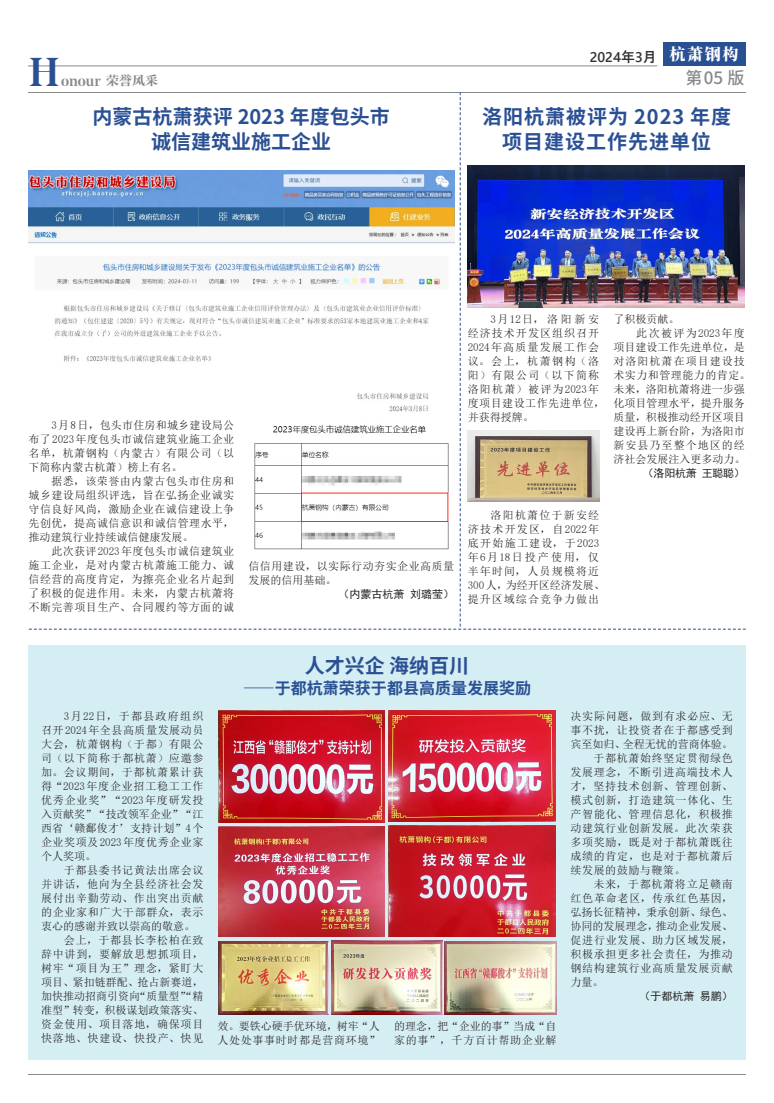
<style>
.page{position:relative;width:774px;height:1103px;background:#fff}
.page>*{position:absolute;margin:0;border:0;box-sizing:border-box;transform-origin:0 0}
.t1{font:500 40px "Noe Display";color:#2a5094}
.正文标题{font:700 20px "Source Han Sans CN";color:#2a5094}
.正文标题-2{font:700 20px "Source Han Sans CN";letter-spacing:.05em;color:#2a5094}
.t2{font:500 17px "Noto Sans CJK";color:#88898d}
.正文标题-3{font:700 16px "Source Han Sans CN";color:#2a5094}
.t3{font:800 16px "Source Han Serif CN";color:#fff}
.t4{font:500 15px "Noe Display";color:#88898d}
.t5{font:600 14px "Yu Gothic UI";color:#333}
.t6{font:13px "FZCYSJW GB1 0";color:#88898d}
.媒体聚焦杭萧{font:11px/14px "Sim Sun";letter-spacing:.045em;color:#231f20;text-align:justify}
.媒体聚焦杭萧-2{font:11px/14px "Sim Sun";letter-spacing:.105em;color:#231f20}
.媒体聚焦杭萧-3{font:11px/14px "Sim Sun";color:#231f20}
.媒体聚焦杭萧-4{font:11px/14px "Sim Sun";letter-spacing:.065em;color:#231f20}
.媒体聚焦杭萧-5{font:11px "Sim Hei";color:#231f20}
</style>
<div class="page">
<div style="left:28px;top:645px;width:718px;height:414px;background:#d5eef3"></div>
<div style="left:663px;top:43px;width:82px;height:23px;background:#2a5094"></div>
<hr style="left:28px;top:66px;width:629px;height:1px;background:#88898d">
<hr style="left:28px;top:92px;width:717px;height:1px;background:#88898d">
<hr style="left:28px;top:1073px;width:718px;height:1px;background:#88898d">
<svg style="left:29px;top:92px;width:717px;height:537px"></svg>
<img style="left:28px;top:171px;width:426px;height:243px">
<img style="left:467px;top:166px;width:278px;height:142px">
<img style="left:467px;top:430px;width:132px;height:72px">
<img style="left:218px;top:710px;width:166px;height:112px">
<img style="left:389px;top:710px;width:167px;height:112px">
<img style="left:218px;top:826px;width:166px;height:110px">
<img style="left:389px;top:825px;width:167px;height:111px">
<img style="left:218px;top:941px;width:111px;height:73px">
<img style="left:332px;top:940px;width:110px;height:74px">
<img style="left:445px;top:941px;width:111px;height:73px">
<img style="left:249px;top:419px;width:205px;height:135px">
<p class="t1" style="left:29px;top:47px;width:32px">H</p>
<p class="t4" style="left:61px;top:71px;width:41px">onour</p>
<p class="t6" style="left:106px;top:73px;width:53px">荣誉风采</p>
<p class="正文标题" style="left:93px;top:105px;width:299px">内蒙古杭萧获评 2023 年度包头市</p>
<p class="正文标题" style="left:151px;top:130px;width:181px">诚信建筑业施工企业</p>
<p class="t5" style="left:590px;top:49px;width:69px">2024年3月</p>
<p class="t3" style="left:670px;top:46px;width:70px">杭萧钢构</p>
<p class="t2" style="left:685px;top:68px;width:60px">第05 版</p>
<p class="正文标题-2" style="left:482px;top:105px;width:251px">洛阳杭萧被评为 2023 年度</p>
<p class="正文标题-2" style="left:502px;top:130px;width:210px">项目建设工作先进单位</p>
<p class="媒体聚焦杭萧" style="left:29px;top:418px;width:207px;text-indent:23px">3月8日，包头市住房和城乡建设局公布了2023年度包头市诚信建筑业施工企业名单，杭萧钢构（内蒙古）有限公司（以下简称内蒙古杭萧）榜上有名。</p>
<p class="媒体聚焦杭萧" style="left:29px;top:474px;width:207px;text-indent:23px">据悉，该荣誉由内蒙古包头市住房和城乡建设局组织评选，旨在弘扬企业诚实守信良好风尚，激励企业在诚信建设上争先创优，提高诚信意识和诚信管理水平，推动建筑行业持续诚信健康发展。</p>
<p class="媒体聚焦杭萧" style="left:29px;top:544px;width:207px;text-indent:23px">此次获评2023年度包头市诚信建筑业施工企业，是对内蒙古杭萧施工能力、诚信经营的高度肯定，为擦亮企业名片起到了积极的促进作用。未来，内蒙古杭萧将不断完善项目生产、合同履约等方面的诚</p>
<p class="媒体聚焦杭萧-2" style="left:468px;top:312px;width:138px;text-indent:23px">3月12日，洛阳新安经济技术开发区组织召开<br>2024年高质量发展工作会议。会上，杭萧钢构（洛阳）有限公司（以下简称洛阳杭萧）被评为2023年度项目建设工作先进单位，并获得授牌。</p>
<p class="媒体聚焦杭萧" style="left:248px;top:559px;width:207px">信信用建设，以实际行动夯实企业高质量发展的信用基础。</p>
<p class="媒体聚焦杭萧-5" style="left:339px;top:588px;width:117px">（内蒙古杭萧 刘璐莹）</p>
<p class="媒体聚焦杭萧-2" style="left:468px;top:508px;width:138px;text-indent:23px">洛阳杭萧位于新安经济技术开发区，自2022年底开始施工建设，于2023年6月18日投产使用，仅半年时间，人员规模将近<br>300人，为经开区经济发展、提升区域综合竞争力做出</p>
<p class="媒体聚焦杭萧" style="left:613px;top:312px;width:67px">了积极贡献。</p>
<p class="媒体聚焦杭萧-3" style="left:613px;top:326px;width:138px;text-indent:23px">此次被评为2023年度项目建设工作先进单位，是对洛阳杭萧在项目建设技术实力和管理能力的肯定。未来，洛阳杭萧将进一步强化项目管理水平，提升服务质量，积极推动经开区项目建设再上新台阶，为洛阳市新安县乃至整个地区的经济社会发展注入更多动力。</p>
<p class="媒体聚焦杭萧-5" style="left:643px;top:467px;width:104px">（洛阳杭萧 王聪聪）</p>
<p class="媒体聚焦杭萧" style="left:41px;top:709px;width:164px;text-indent:23px">3月22日，于都县政府组织召开2024年全县高质量发展动员大会，杭萧钢构（于都）有限公司（以下简称于都杭萧）应邀参加。会议期间，于都杭萧累计获得“2023年度企业招工稳工工作优秀企业奖”“2023年度研发投入贡献奖”“技改领军企业”“江西省‘赣鄱俊才’支持计划”4个企业奖项及2023年度优秀企业家个人奖项。</p>
<p class="媒体聚焦杭萧" style="left:41px;top:863px;width:164px;text-indent:23px">于都县委书记黄法出席会议并讲话，他向为全县经济社会发展付出辛勤劳动、作出突出贡献的企业家和广大干部群众，表示衷心的感谢并致以崇高的敬意。</p>
<p class="媒体聚焦杭萧" style="left:41px;top:933px;width:164px;text-indent:23px">会上，于都县长李松柏在致辞中讲到，要解放思想抓项目，树牢“项目为王”理念，紧盯大项目、紧扣链群配、抢占新赛道，加快推动招商引资向“质量型”“精准型”转变，积极谋划政策落实、资金使用、项目落地，确保项目快落地、快建设、快投产、快见</p>
<p class="正文标题" style="left:305px;top:654px;width:166px">人才兴企 海纳百川</p>
<p class="正文标题-3" style="left:243px;top:679px;width:289px">——于都杭萧荣获于都县高质量发展奖励</p>
<p class="媒体聚焦杭萧" style="left:218px;top:1019px;width:164px">效。要铁心硬手优环境，树牢“人人处处事事时时都是营商环境”</p>
<p class="媒体聚焦杭萧-4" style="left:394px;top:1019px;width:164px">的理念，把“企业的事”当成“自家的事”，千方百计帮助企业解</p>
<p class="媒体聚焦杭萧" style="left:570px;top:709px;width:164px">决实际问题，做到有求必应、无事不扰，让投资者在于都感受到宾至如归、全程无忧的营商体验。</p>
<p class="媒体聚焦杭萧" style="left:570px;top:751px;width:164px;text-indent:23px">于都杭萧始终坚定贯彻绿色发展理念，不断引进高端技术人才，坚持技术创新、管理创新、模式创新，打造建筑一体化、生产智能化、管理信息化，积极推动建筑行业创新发展。此次荣获多项奖励，既是对于都杭萧既往成绩的肯定，也是对于都杭萧后续发展的鼓励与鞭策。</p>
<p class="媒体聚焦杭萧" style="left:570px;top:877px;width:164px;text-indent:23px">未来，于都杭萧将立足赣南红色革命老区，传承红色基因，弘扬长征精神，秉承创新、绿色、协同的发展理念，推动企业发展、促进行业发展、助力区域发展，积极承担更多社会责任，为推动钢结构建筑行业高质量发展贡献力量。</p>
<p class="媒体聚焦杭萧-5" style="left:639px;top:990px;width:95px">（于都杭萧 易鹏）</p>
</div>
